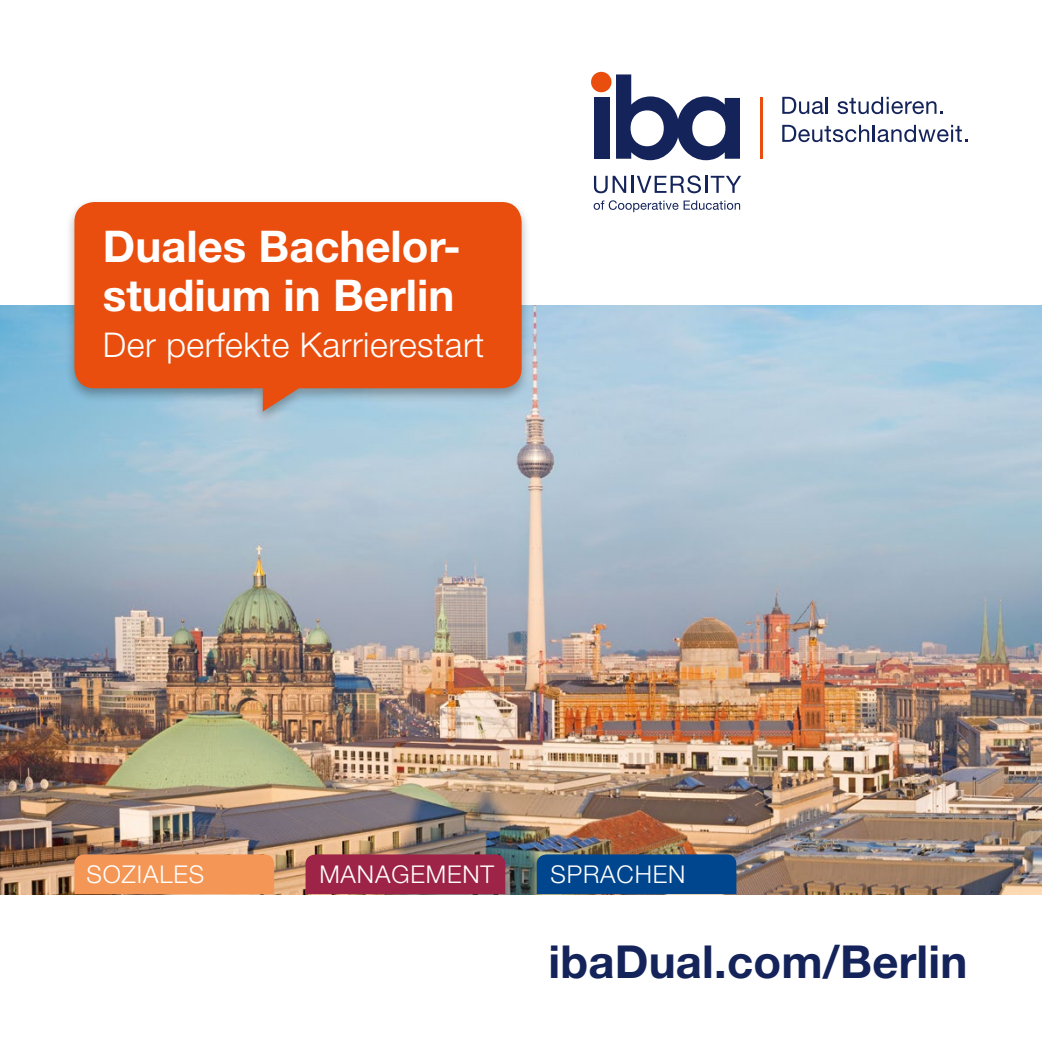
<style>
.page{position:relative;width:1042px;height:1042px;background:#fff}
.page>*{position:absolute;margin:0;border:0;box-sizing:border-box;transform-origin:0 0}
.t1{font:700 45.5px "Helvetica Neue LT Std";letter-spacing:.005em;color:#14235a}
.t2{font:700 43.75px/49px "Helvetica Neue LT Std";color:#fff}
.t3{font:300 34.12px "Helvetica Neue LT Std";letter-spacing:.015em;color:#fff}
.t4{font:300 24.5px "Helvetica Neue LT Std";letter-spacing:.035em;color:#fff}
</style>
<div class="page">
<img style="left:0;top:306px;width:1042px;height:588px">
<div style="left:594px;top:98px;width:15px;height:61px;background:#14235a"></div>
<div style="left:591px;top:72px;width:20px;height:20px;background:#e94e0f;border-radius:50%"></div>
<svg style="left:616px;top:74px;width:124px;height:86px"></svg>
<svg style="left:594px;top:175px;width:147px;height:18px"></svg>
<svg style="left:593px;top:200px;width:147px;height:12px"></svg>
<svg style="left:782px;top:97px;width:46px;height:17px"></svg>
<svg style="left:837px;top:97px;width:106px;height:17px"></svg>
<svg style="left:782px;top:125px;width:185px;height:17px"></svg>
<hr style="left:760px;top:97px;width:2px;height:62px;background:#e94e0f">
<div style="left:65px;top:197px;width:466px;height:228px;background:#000;opacity:.3"></div>
<svg style="left:74px;top:202px;width:447px;height:209px;background:#e05923"></svg>
<div style="left:74px;top:854px;width:200px;height:40px;background:#f49655"></div>
<div style="left:305px;top:854px;width:200px;height:40px;background:#9d2447"></div>
<div style="left:537px;top:854px;width:199px;height:40px;background:#00468e"></div>
<p class="t2" style="left:103px;top:221px;width:360px">Duales Bachelor&shy;studium in Berlin</p>
<p class="t3" style="left:103px;top:324px;width:383px">Der perfekte Karrierestart</p>
<p class="t4" style="left:87px;top:859px;width:119px">SOZIALES</p>
<p class="t4" style="left:319px;top:859px;width:176px">MANAGEMENT</p>
<p class="t4" style="left:550px;top:859px;width:136px">SPRACHEN</p>
<p class="t1" style="left:548px;top:933px;width:421px">ibaDual.com/Berlin</p>
</div>
